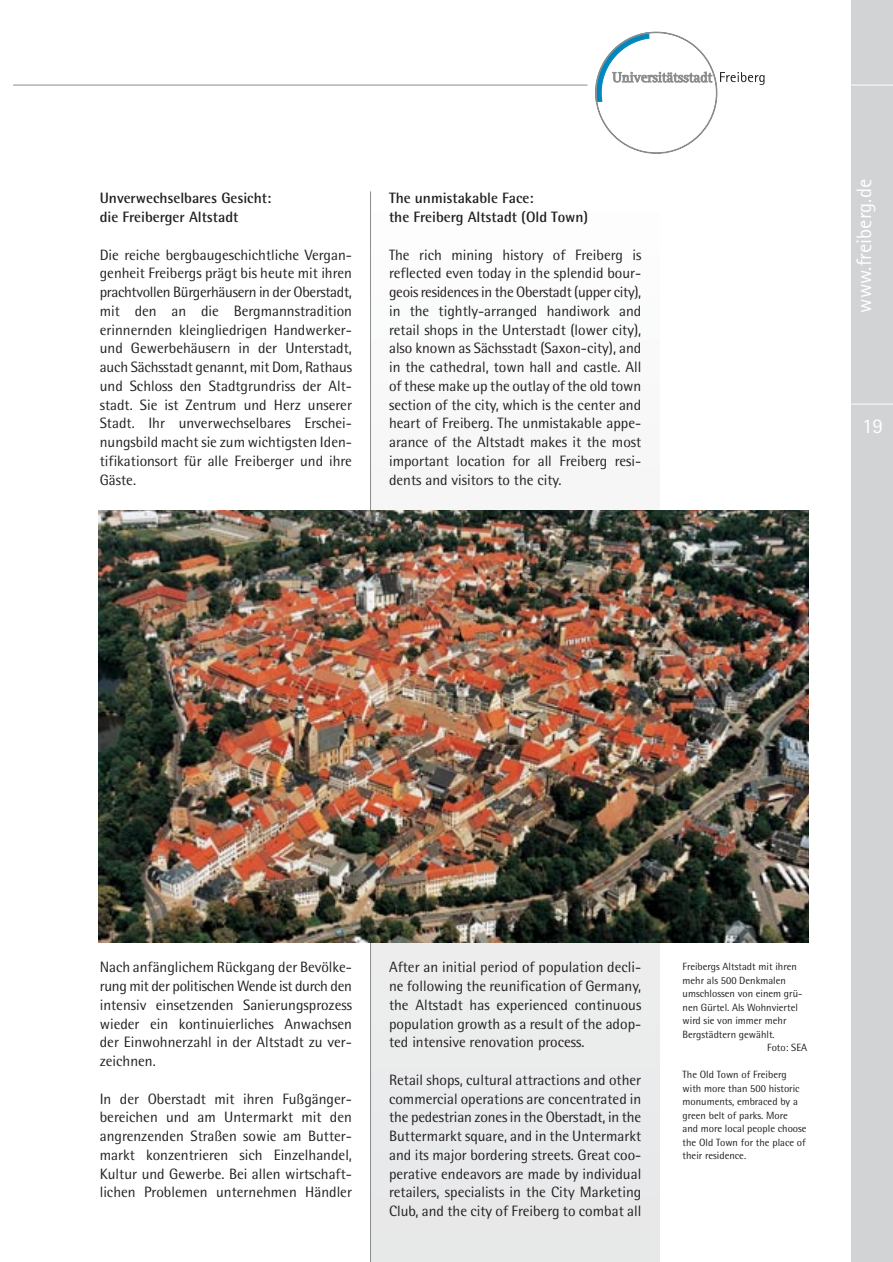
<style>
.page{position:relative;width:893px;height:1262px;background:#fff}
.page>*{position:absolute;margin:0;border:0;box-sizing:border-box;transform-origin:0 0}
.t1{font:21px "Rotis Sans Serif";color:#fff}
.t2{font:15px/18.8px "Rotis Semi Sans";color:#231f20;text-align:justify}
.t3{font:700 15px/18.8px "Rotis Semi Sans";color:#231f20}
.t4{font:10.5px/13.5px "Rotis Semi Sans";color:#231f20}
</style>
<div class="page">
<div style="left:851px;top:0;width:41px;height:1262px;background:#d1d3d4"></div>
<hr style="left:851px;top:85px;width:41px;height:1px;background:#fff">
<hr style="left:851px;top:404px;width:41px;height:1px;background:#fff">
<hr style="left:13px;top:85px;width:574px;height:1px;background:#8a8c8e">
<svg style="left:595px;top:31px;width:169px;height:123px"></svg>
<div style="left:370px;top:191px;width:289px;height:1071px;background:linear-gradient(to right,#f2f2f3,#f2f2f3)"></div>
<hr style="left:370px;top:191px;width:1px;height:1071px;background:#8a8c8e">
<img style="left:98px;top:510px;width:710px;height:432px">
<p class="t3" style="left:100px;top:190px;width:173px">Unverwechselbares Gesicht: die Freiberger Altstadt</p>
<p class="t2" style="left:100px;top:246px;width:254px">Die reiche bergbaugeschichtliche Vergan&shy;genheit Freibergs prägt bis heute mit ihren prachtvollen Bürgerhäusern in der Oberstadt, mit den an die Bergmannstradition erinnernden kleingliedrigen Handwerker&shy;und Gewerbehäusern in der Unterstadt, auch Sächsstadt genannt, mit Dom, Rathaus und Schloss den Stadtgrundriss der Alt&shy;stadt. Sie ist Zentrum und Herz unserer Stadt. Ihr unverwechselbares Erschei&shy;nungsbild macht sie zum wichtigsten Iden&shy;tifikationsort für alle Freiberger und ihre Gäste.</p>
<p class="t3" style="left:389px;top:190px;width:201px">The unmistakable Face:<br>the Freiberg Altstadt (Old Town)</p>
<p class="t2" style="left:389px;top:246px;width:254px">The rich mining history of Freiberg is reflected even today in the splendid bour&shy;geois residences in the Oberstadt (upper city), in the tightly-arranged handiwork and retail shops in the Unterstadt (lower city), also known as Sächsstadt (Saxon-city), and in the cathedral, town hall and castle. All of these make up the outlay of the old town section of the city, which is the center and heart of Freiberg. The unmistakable appe&shy;arance of the Altstadt makes it the most important location for all Freiberg resi&shy;dents and visitors to the city.</p>
<h1 class="t1" style="left:856px;top:312px;width:135px;rotate:-90deg">www.freiberg.de</h1>
<h1 class="t1" style="left:862px;top:418px;width:22px">19</h1>
<p class="t2" style="left:100px;top:959px;width:254px">Nach anfänglichem Rückgang der Bevölke&shy;rung mit der politischen Wende ist durch den intensiv einsetzenden Sanierungsprozess wieder ein kontinuierliches Anwachsen der Einwohnerzahl in der Altstadt zu ver&shy;zeichnen.</p>
<p class="t2" style="left:100px;top:1090px;width:254px">In der Oberstadt mit ihren Fußgänger&shy;bereichen und am Untermarkt mit den angrenzenden Straßen sowie am Butter&shy;markt konzentrieren sich Einzelhandel, Kultur und Gewerbe. Bei allen wirtschaft&shy;lichen Problemen unternehmen Händler</p>
<p class="t2" style="left:389px;top:959px;width:254px">After an initial period of population decli&shy;ne following the reunification of Germany, the Altstadt has experienced continuous population growth as a result of the adop&shy;ted intensive renovation process.</p>
<p class="t2" style="left:389px;top:1071px;width:254px">Retail shops, cultural attractions and other commercial operations are concentrated in the pedestrian zones in the Oberstadt, in the Buttermarkt square, and in the Untermarkt and its major bordering streets. Great coo&shy;perative endeavors are made by individual retailers, specialists in the City Marketing Club, and the city of Freiberg to combat all</p>
<p class="t4" style="left:682px;top:960px;width:116px">Freibergs Altstadt mit ihren</p>
<p class="t4" style="left:682px;top:974px;width:105px">mehr als 500 Denkmalen</p>
<p class="t4" style="left:682px;top:987px;width:121px">umschlossen von einem grü-</p>
<p class="t4" style="left:682px;top:1001px;width:117px">nen Gürtel. Als Wohnviertel</p>
<p class="t4" style="left:682px;top:1014px;width:105px">wird sie von immer mehr</p>
<p class="t4" style="left:682px;top:1028px;width:94px">Bergstädtern gewählt.</p>
<p class="t4" style="left:767px;top:1041px;width:42px">Foto: SEA</p>
<p class="t4" style="left:682px;top:1068px;width:125px">The Old Town of Freiberg with more than 500 historic monuments, embraced by a green belt of parks. More<br>and more local people choose the Old Town for the place of their residence.</p>
</div>
